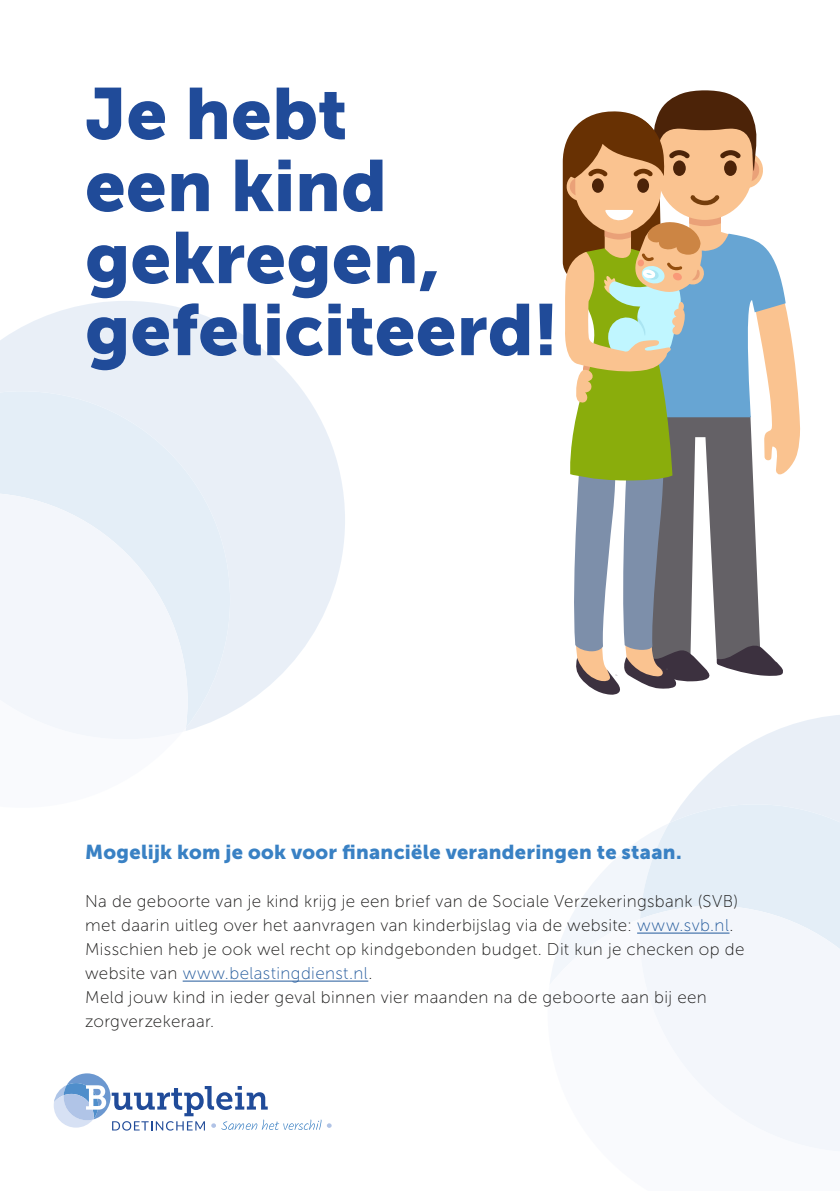
<style>
.page{position:relative;width:840px;height:1191px;background:#fff}
.page>*{position:absolute;margin:0;border:0;box-sizing:border-box;transform-origin:0 0}
.kop{font:72px "Museo Sans 900";color:#204b99}
.tussenkop_1{font:20px "Museo Sans 900";letter-spacing:.015em;color:#3981c4}
.tekst_inspring_3{font:17px/24px "Museo Sans 100";letter-spacing:.025em;color:#181716}
.s1{color:#22599b}
</style>
<div class="page">
<svg style="left:0;top:301px;width:345px;height:430px;fill:#e9eff7"></svg>
<div style="left:0;top:391px;width:230px;height:337px;background:#e4eef7"></div>
<svg style="left:0;top:493px;width:187px;height:246px;fill:#f3f6fb"></svg>
<svg style="left:682px;top:715px;width:157px;height:89px;fill:#e9eff7"></svg>
<svg style="left:570px;top:841px;width:69px;height:78px"></svg>
<svg style="left:639px;top:804px;width:200px;height:101px;background:#e6eff7"></svg>
<svg style="left:550px;top:919px;width:89px;height:65px"></svg>
<div style="left:639px;top:905px;width:200px;height:246px;background:#f3f6fb"></div>
<hr style="left:636px;top:932px;width:93px;height:1px;background:#22599b">
<hr style="left:182px;top:980px;width:186px;height:1px;background:#22599b">
<svg style="left:53px;top:1073px;width:278px;height:58px"></svg>
<div style="left:510px;top:28px;width:319px;height:706px;background:#fff"></div>
<svg style="left:562px;top:90px;width:237px;height:605px"></svg>
<p class="kop" style="left:85px;top:73px;width:264px">Je hebt</p>
<p class="kop" style="left:85px;top:145px;width:303px">een kind</p>
<p class="kop" style="left:85px;top:217px;width:356px">gekregen,</p>
<p class="kop" style="left:85px;top:289px;width:475px">gefeliciteerd!</p>
<p class="tussenkop_1" style="left:85px;top:841px;width:597px">Mogelijk kom je ook voor financiële veranderingen te staan.</p>
<p class="tekst_inspring_3" style="left:85px;top:889px;width:654px">Na de geboorte van je kind krijg je een brief van de Sociale Verzekeringsbank (SVB) met daarin uitleg over het aanvragen van kinderbijslag via de website: <span class="s1">www.svb.nl</span>.</p>
<p class="tekst_inspring_3" style="left:85px;top:937px;width:660px">Misschien heb je ook wel recht op kindgebonden budget. Dit kun je checken op de website van <span class="s1">www.belastingdienst.nl</span>.</p>
<p class="tekst_inspring_3" style="left:85px;top:985px;width:623px">Meld jouw kind in ieder geval binnen vier maanden na de geboorte aan bij een zorgverzekeraar.</p>
</div>
